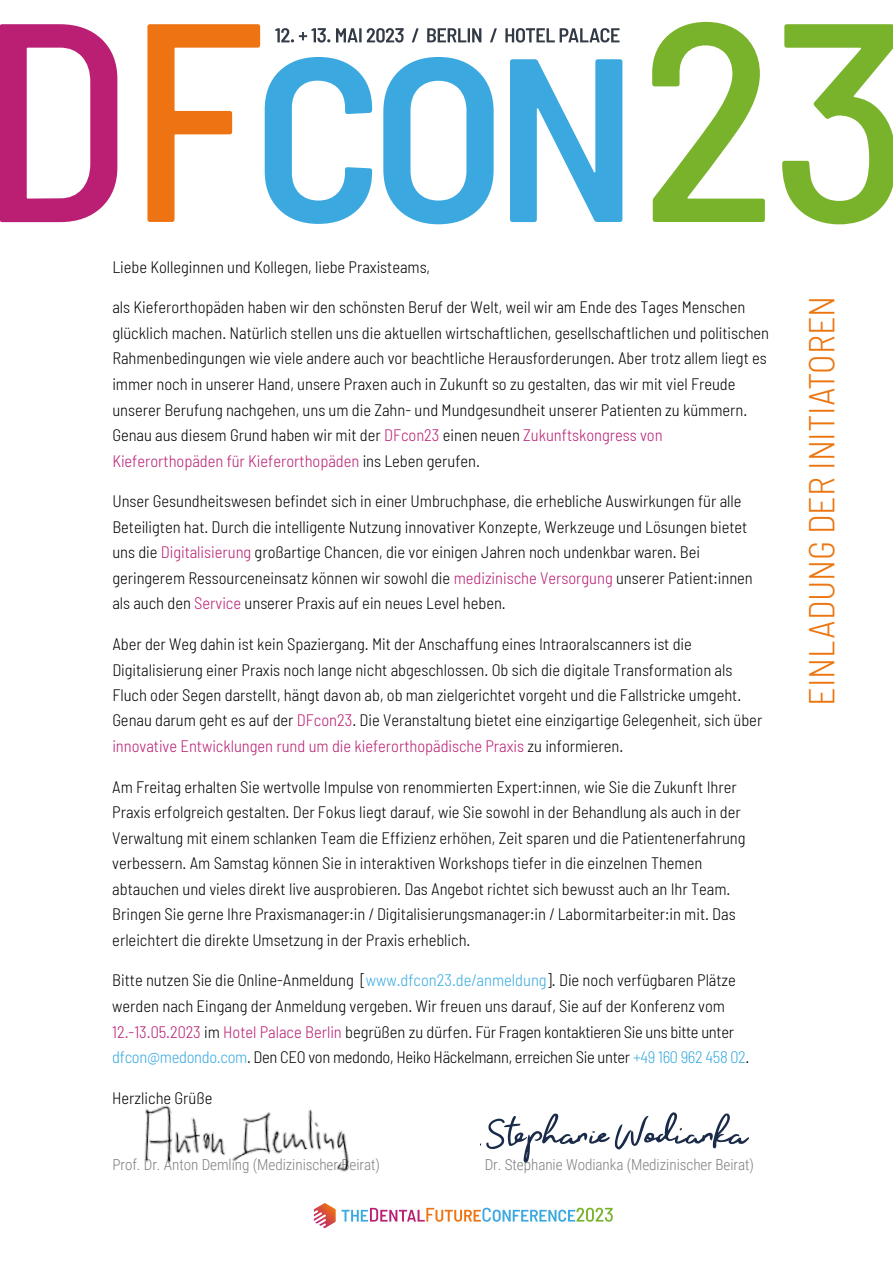
<style>
.page{position:relative;width:893px;height:1263px;background:#fff}
.page>*{position:absolute;margin:0;border:0;box-sizing:border-box;transform-origin:0 0}
.t1{font:300 semi-condensed 36px "Barlow";color:#ec750f}
.t2{font:300 semi-condensed 16.65px/25.5px "Barlow";color:#000}
.t3{font:300 15.15px "Roboto Condensed";letter-spacing:-.005em;color:#7f7f7f}
.s1{color:#b91e73}
.s2{color:#3aaae1}
</style>
<div class="page">
<img style="left:144px;top:1105px;width:206px;height:64px">
<img style="left:336px;top:1169px;width:12px;height:3px">
<svg style="left:481px;top:1112px;width:268px;height:50px"></svg>
<svg style="left:0;top:24px;width:117px;height:198px"></svg>
<svg style="left:510px;top:59px;width:112px;height:163px"></svg>
<svg style="left:652px;top:22px;width:113px;height:200px"></svg>
<svg style="left:782px;top:24px;width:111px;height:200px"></svg>
<svg style="left:147px;top:24px;width:350px;height:200px"></svg>
<svg style="left:505px;top:28px;width:114px;height:15px"></svg>
<svg style="left:314px;top:1203px;width:299px;height:25px"></svg>
<p class="t2" style="left:112px;top:254px;width:319px">Liebe Kolleginnen und Kollegen, liebe Praxisteams,</p>
<p class="t2" style="left:112px;top:294px;width:658px">als Kieferorthopäden haben wir den schönsten Beruf der Welt, weil wir am Ende des Tages Menschen glücklich machen. Natürlich stellen uns die aktuellen wirtschaftlichen, gesellschaftlichen und politischen Rahmenbedingungen wie viele andere auch vor beachtliche Herausforderungen. Aber trotz allem liegt es immer noch in unserer Hand, unsere Praxen auch in Zukunft so zu gestalten, das wir mit viel Freude unserer Berufung nachgehen, uns um die Zahn- und Mundgesundheit unserer Patienten zu kümmern.<br>Genau aus diesem Grund haben wir mit der <span class="s1">DFcon23</span> einen neuen <span class="s1">Zukunftskongress von Kieferorthopäden für Kieferorthopäden</span> ins Leben gerufen.</p>
<p class="t2" style="left:112px;top:488px;width:642px">Unser Gesundheitswesen befindet sich in einer Umbruchphase, die erhebliche Auswirkungen für alle Beteiligten hat. Durch die intelligente Nutzung innovativer Konzepte, Werkzeuge und Lösungen bietet uns die <span class="s1">Digitalisierung</span> großartige Chancen, die vor einigen Jahren noch undenkbar waren. Bei geringerem Ressourceneinsatz können wir sowohl die <span class="s1">medizinische Versorgung</span> unserer Patient:innen als auch den <span class="s1">Service</span> unserer Praxis auf ein neues Level heben.</p>
<p class="t2" style="left:112px;top:631px;width:651px">Aber der Weg dahin ist kein Spaziergang. Mit der Anschaffung eines Intraoralscanners ist die Digitalisierung einer Praxis noch lange nicht abgeschlossen. Ob sich die digitale Transformation als Fluch oder Segen darstellt, hängt davon ab, ob man zielgerichtet vorgeht und die Fallstricke umgeht.<br>Genau darum geht es auf der <span class="s1">DFcon23</span>. Die Veranstaltung bietet eine einzigartige Gelegenheit, sich über <span class="s1">innovative Entwicklungen rund um die kieferorthopädische Praxis</span> zu informieren.</p>
<p class="t2" style="left:112px;top:774px;width:635px">Am Freitag erhalten Sie wertvolle Impulse von renommierten Expert:innen, wie Sie die Zukunft Ihrer Praxis erfolgreich gestalten. Der Fokus liegt darauf, wie Sie sowohl in der Behandlung als auch in der Verwaltung mit einem schlanken Team die Effizienz erhöhen, Zeit sparen und die Patientenerfahrung verbessern. Am Samstag können Sie in interaktiven Workshops tiefer in die einzelnen Themen abtauchen und vieles direkt live ausprobieren. Das Angebot richtet sich bewusst auch an Ihr Team.<br>Bringen Sie gerne Ihre Praxismanager:in / Digitalisierungsmanager:in / Labormitarbeiter:in mit. Das erleichtert die direkte Umsetzung in der Praxis erheblich.</p>
<p class="t2" style="left:112px;top:967px;width:638px">Bitte nutzen Sie die Online-Anmeldung [<span class="s2">www.dfcon23.de/anmeldung</span>]. Die noch verfügbaren Plätze werden nach Eingang der Anmeldung vergeben. Wir freuen uns darauf, Sie auf der Konferenz vom <span class="s1">12.-13.05.2023</span> im <span class="s1">Hotel Palace Berlin</span> begrüßen zu dürfen. Für Fragen kontaktieren Sie uns bitte unter <span class="s2">dfcon@medondo.com</span>. Den CEO von medondo, Heiko Häckelmann, erreichen Sie unter <span class="s2">+49 160 962 458 02</span>.</p>
<p class="t2" style="left:112px;top:1084px;width:102px">Herzliche Grüße</p>
<p class="t3" style="left:112px;top:1154px;width:269px">Prof. Dr. Anton Demling (Medizinischer Beirat)</p>
<p class="t3" style="left:485px;top:1154px;width:271px">Dr. Stephanie Wodianka (Medizinischer Beirat)</p>
<h1 class="t1" style="left:799px;top:706px;width:412px;rotate:-90deg">EINLADUNG DER INITIATOREN</h1>
</div>
